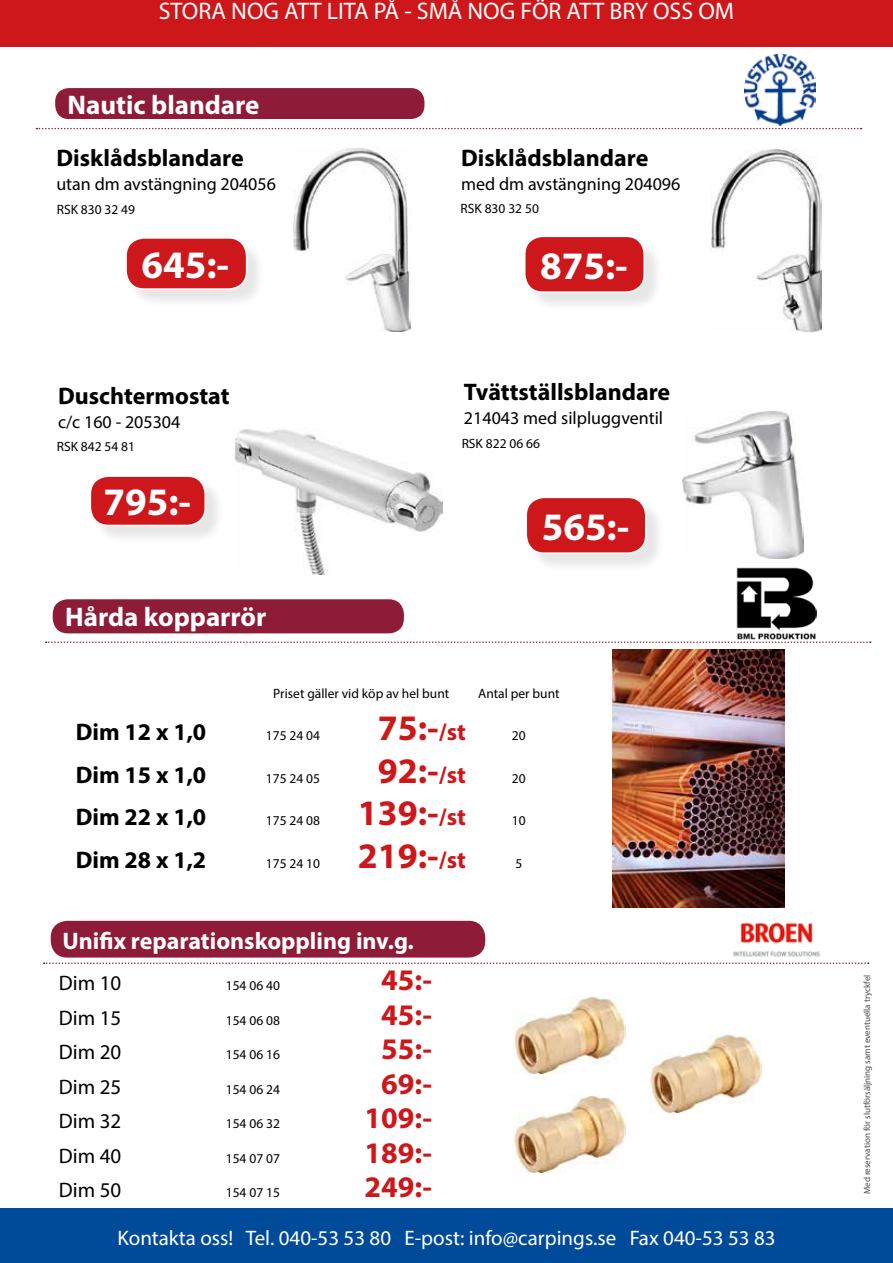
<style>
.page{position:relative;width:893px;height:1263px;background:#fff}
.page>*{position:absolute;margin:0;border:0;box-sizing:border-box;transform-origin:0 0}
.t1{font:700 39px "Myriad Pro";color:#fff}
.t2{font:700 36px "Myriad Pro";color:#cd171a}
.t3{font:700 30px "Myriad Pro";color:#cd171a}
.t4{font:700 27px "Myriad Pro";color:#fff}
.t5{font:700 24px "Myriad Pro";color:#000}
.t6{font:24px "Myriad Pro";color:#fff}
.t7{font:700 24px "Myriad Pro";color:#fff}
.t8{font:21px "Myriad Pro";color:#fff}
.t9{font:21px "Myriad Pro";color:#000}
.t10{font:18px "Myriad Pro";color:#000}
.t11{font:13.5px "Myriad Pro";color:#000}
.t12{font:9px "Myriad Pro";color:#4a4a49}
.s1{font-size:24px}
</style>
<div class="page">
<div style="left:55px;top:88px;width:369px;height:31px;background:#8e1c39;border-radius:14px"></div>
<svg style="left:36px;top:128px;width:825px;height:1px"></svg>
<img style="left:744px;top:55px;width:71px;height:71px">
<div style="left:128px;top:239px;width:138px;height:70px;background:#000;opacity:.1"></div>
<div style="left:126px;top:238px;width:121px;height:51px;background:#cd171a;border-radius:18px"></div>
<div style="left:125px;top:237px;width:122px;height:53px;border:2px solid #fff;border-radius:18px"></div>
<img style="left:294px;top:148px;width:116px;height:183px">
<img style="left:711px;top:148px;width:110px;height:184px">
<div style="left:526px;top:238px;width:137px;height:73px;background:#f3f3f3"></div>
<div style="left:525px;top:236px;width:119px;height:56px;background:#cd171a;border-radius:18px"></div>
<div style="left:524px;top:236px;width:121px;height:57px;border:2px solid #fff;border-radius:18px"></div>
<div style="left:528px;top:499px;width:137px;height:73px;background:#f3f3f3"></div>
<div style="left:526px;top:497px;width:120px;height:56px;background:#cd171a;border-radius:18px"></div>
<div style="left:525px;top:497px;width:121px;height:57px;border:2px solid #fff;border-radius:18px"></div>
<img style="left:235px;top:429px;width:208px;height:145px">
<img style="left:683px;top:411px;width:120px;height:147px">
<div style="left:92px;top:478px;width:133px;height:67px;background:#000;opacity:.1"></div>
<div style="left:90px;top:476px;width:115px;height:49px;background:#cd171a;border-radius:18px"></div>
<div style="left:90px;top:475px;width:116px;height:51px;border:2px solid #fff;border-radius:18px"></div>
<div style="left:53px;top:599px;width:351px;height:34px;background:#8e1c39;border-radius:15px"></div>
<svg style="left:46px;top:641px;width:825px;height:2px"></svg>
<img style="left:736px;top:567px;width:80px;height:72px">
<img style="left:613px;top:649px;width:171px;height:258px">
<div style="left:51px;top:921px;width:434px;height:36px;background:#8e1c39;border-radius:16px"></div>
<svg style="left:44px;top:962px;width:825px;height:2px"></svg>
<img style="left:733px;top:922px;width:87px;height:35px">
<img style="left:513px;top:996px;width:112px;height:78px">
<img style="left:513px;top:1095px;width:112px;height:77px">
<img style="left:650px;top:1035px;width:112px;height:77px">
<div style="left:0;top:1208px;width:893px;height:55px;background:#004a9a"></div>
<div style="left:0;top:0;width:893px;height:47px;background:#cd171a"></div>
<h3 class="t6" style="left:159px;top:-4px;width:577px">STORA NOG ATT LITA PÅ - SMÅ NOG FÖR ATT BRY OSS OM</h3>
<h3 class="t4" style="left:68px;top:87px;width:193px">Nautic blandare</h3>
<h3 class="t5" style="left:56px;top:142px;width:189px">Disklådsblandare</h3>
<h3 class="t10" style="left:56px;top:173px;width:221px">utan dm avstängning 204056</h3>
<h3 class="t5" style="left:461px;top:142px;width:189px">Disklådsblandare</h3>
<h3 class="t10" style="left:461px;top:173px;width:221px">med dm avstängning 204096</h3>
<p class="t11" style="left:57px;top:201px;width:80px">RSK 830 32 49</p>
<p class="t11" style="left:461px;top:200px;width:80px">RSK 830 32 50</p>
<h1 class="t1" style="left:142px;top:240px;width:89px">645:-</h1>
<h3 class="t5" style="left:58px;top:380px;width:173px">Duschtermostat</h3>
<h3 class="t10" style="left:58px;top:411px;width:124px">c/c 160 - 205304</h3>
<h1 class="t1" style="left:540px;top:240px;width:89px">875:-</h1>
<h3 class="t5" style="left:464px;top:376px;width:208px">Tvättställsblandare</h3>
<h3 class="t10" style="left:464px;top:407px;width:201px">214043 med silpluggventil</h3>
<p class="t11" style="left:57px;top:438px;width:80px">RSK 842 54 81</p>
<p class="t11" style="left:462px;top:435px;width:80px">RSK 822 06 66</p>
<h1 class="t1" style="left:104px;top:477px;width:89px">795:-</h1>
<h1 class="t1" style="left:542px;top:501px;width:89px">565:-</h1>
<h3 class="t4" style="left:65px;top:600px;width:203px">Hårda kopparrör</h3>
<p class="t11" style="left:273px;top:685px;width:177px">Priset gäller vid köp av hel bunt</p>
<p class="t11" style="left:478px;top:685px;width:83px">Antal per bunt</p>
<h3 class="t5" style="left:76px;top:717px;width:132px">Dim 12 x 1,0</h3>
<p class="t11" style="left:266px;top:727px;width:56px">175 24 04</p>
<h3 class="t5" style="left:76px;top:759px;width:132px">Dim 15 x 1,0</h3>
<p class="t11" style="left:266px;top:770px;width:56px">175 24 05</p>
<h3 class="t5" style="left:76px;top:802px;width:132px">Dim 22 x 1,0</h3>
<p class="t11" style="left:266px;top:812px;width:56px">175 24 08</p>
<h3 class="t5" style="left:76px;top:844px;width:132px">Dim 28 x 1,2</h3>
<p class="t11" style="left:266px;top:855px;width:56px">175 24 10</p>
<h2 class="t2" style="left:378px;top:705px;width:90px">75:-<span class="s1">/st</span></h2>
<h2 class="t2" style="left:378px;top:747px;width:90px">92:-<span class="s1">/st</span></h2>
<h2 class="t2" style="left:358px;top:790px;width:110px">139:-<span class="s1">/st</span></h2>
<h2 class="t2" style="left:358px;top:832px;width:110px">219:-<span class="s1">/st</span></h2>
<p class="t11" style="left:512px;top:727px;width:15px">20</p>
<p class="t11" style="left:512px;top:770px;width:15px">20</p>
<p class="t11" style="left:512px;top:812px;width:15px">10</p>
<p class="t11" style="left:515px;top:855px;width:8px">5</p>
<h3 class="t7" style="left:63px;top:925px;width:353px">Unifix reparationskoppling inv.g.</h3>
<h3 class="t9" style="left:59px;top:970px;width:64px">Dim 10</h3>
<p class="t11" style="left:226px;top:977px;width:56px">154 06 40</p>
<h3 class="t3" style="left:381px;top:961px;width:52px">45:-</h3>
<h3 class="t9" style="left:59px;top:1005px;width:64px">Dim 15</h3>
<p class="t11" style="left:226px;top:1012px;width:56px">154 06 08</p>
<h3 class="t3" style="left:381px;top:995px;width:52px">45:-</h3>
<h3 class="t9" style="left:59px;top:1039px;width:64px">Dim 20</h3>
<p class="t11" style="left:226px;top:1046px;width:56px">154 06 16</p>
<h3 class="t3" style="left:381px;top:1030px;width:52px">55:-</h3>
<h3 class="t9" style="left:59px;top:1074px;width:64px">Dim 25</h3>
<p class="t11" style="left:226px;top:1081px;width:56px">154 06 24</p>
<h3 class="t3" style="left:381px;top:1064px;width:52px">69:-</h3>
<h3 class="t9" style="left:59px;top:1108px;width:64px">Dim 32</h3>
<p class="t11" style="left:226px;top:1115px;width:56px">154 06 32</p>
<h3 class="t3" style="left:365px;top:1099px;width:69px">109:-</h3>
<h3 class="t9" style="left:59px;top:1143px;width:64px">Dim 40</h3>
<p class="t11" style="left:226px;top:1150px;width:56px">154 07 07</p>
<h3 class="t3" style="left:365px;top:1133px;width:69px">189:-</h3>
<h3 class="t9" style="left:59px;top:1177px;width:64px">Dim 50</h3>
<p class="t11" style="left:226px;top:1184px;width:56px">154 07 15</p>
<h3 class="t3" style="left:365px;top:1168px;width:69px">249:-</h3>
<h3 class="t8" style="left:117px;top:1224px;width:660px">Kontakta oss! Tel. 040-53 53 80 E-post: info@carpings.se Fax 040-53 53 83</h3>
<p class="t12" style="left:861px;top:1194px;width:221px;rotate:-90deg">Med reservation för slutförsäljning samt eventuella tryckfel</p>
</div>
